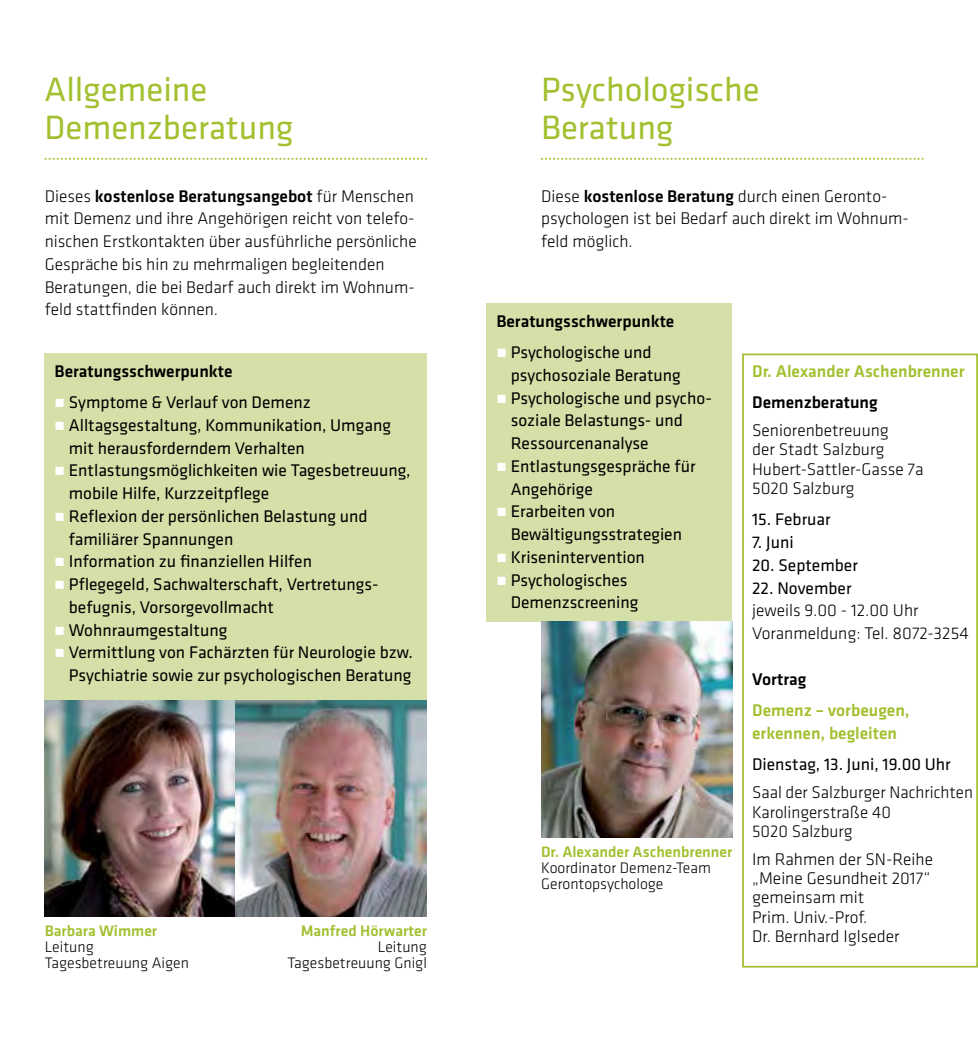
<style>
.page{position:relative;width:978px;height:1042px;background:#fff}
.page>*{position:absolute;margin:0;border:0;box-sizing:border-box;transform-origin:0 0}
.t1{font:35px/38.5px "Klavika Basic";color:#a2c02f}
.t2{font:17.5px/22.8px "Klavika Basic";color:#000}
.t3{font:300 17.5px/22.8px "Klavika Basic";color:#000}
.t4{font:500 17.5px/31.5px "Klavika Basic";color:#a2c02f}
.t5{font:500 17.5px "Klavika Basic";color:#000}
.t6{font:300 15.75px/15.8px "Klavika Basic";color:#000}
.s1{font-weight:500}
.s2{color:#fff}
.s3{font-weight:500;color:#a2c02f}
.s4{color:#000}
.s5{font-weight:400}
</style>
<div class="page">
<svg style="left:45px;top:158px;width:382px;height:2px"></svg>
<div style="left:45px;top:353px;width:382px;height:474px;background:#d4e0a7"></div>
<svg style="left:541px;top:158px;width:382px;height:2px"></svg>
<div style="left:486px;top:303px;width:246px;height:319px;background:#d4e0a7"></div>
<img style="left:45px;top:701px;width:382px;height:215px">
<img style="left:541px;top:622px;width:191px;height:215px">
<div style="left:742px;top:353px;width:235px;height:614px;border:2px solid #a2c02f"></div>
<p class="t1" style="left:45px;top:69px;width:250px">Allgemeine<br>Demenzberatung</p>
<p class="t3" style="left:45px;top:184px;width:373px">Dieses <span class="s1">kostenlose Beratungsangebot</span> für Menschen mit Demenz und ihre Angehörigen reicht von telefo&shy;nischen Erstkontakten über ausführliche persönliche Gespräche bis hin zu mehrmaligen begleitenden Beratungen, die bei Bedarf auch direkt im Wohnum&shy;feld stattfinden können.</p>
<p class="t5" style="left:55px;top:359px;width:179px">Beratungsschwerpunkte</p>
<p class="t2" style="left:55px;top:390px;width:257px"><span class="s2">■</span> Symptome &amp; Verlauf von Demenz</p>
<p class="t2" style="left:69px;top:413px;width:323px;text-indent:-14px"><span class="s2">■</span> Alltagsgestaltung, Kommunikation, Umgang mit herausforderndem Verhalten</p>
<p class="t2" style="left:69px;top:459px;width:343px;text-indent:-14px"><span class="s2">■</span> Entlastungsmöglichkeiten wie Tagesbetreuung, mobile Hilfe, Kurzzeitpflege</p>
<p class="t2" style="left:69px;top:504px;width:300px;text-indent:-14px"><span class="s2">■</span> Reflexion der persönlichen Belastung und familiärer Spannungen</p>
<p class="t2" style="left:55px;top:550px;width:259px"><span class="s2">■</span> Information zu finanziellen Hilfen</p>
<p class="t2" style="left:69px;top:572px;width:311px;text-indent:-14px"><span class="s2">■</span> Pflegegeld, Sachwalterschaft, Vertretungs&shy;befugnis, Vorsorgevollmacht</p>
<p class="t2" style="left:55px;top:618px;width:174px"><span class="s2">■</span> Wohnraumgestaltung</p>
<p class="t2" style="left:55px;top:641px;width:360px;text-align:right"><span class="s2">■</span> Vermittlung von Fachärzten für Neurologie bzw.<br>Psychiatrie sowie zur psychologischen Beratung</p>
<p class="t6" style="left:45px;top:923px;width:146px"><span class="s3">Barbara Wimmer<br></span>Leitung<br>Tagesbetreuung Aigen</p>
<p class="t6" style="left:287px;top:923px;width:141px;text-align:right"><span class="s3">Manfred Hörwarter<br></span>Leitung<br>Tagesbetreuung Gnigl</p>
<p class="t1" style="left:541px;top:69px;width:220px">Psychologische<br>Beratung</p>
<p class="t3" style="left:541px;top:184px;width:369px">Diese <span class="s1">kostenlose Beratung</span> durch einen Geronto&shy;psychologen ist bei Bedarf auch direkt im Wohnum&shy;feld möglich.</p>
<p class="t5" style="left:496px;top:309px;width:179px">Beratungsschwerpunkte</p>
<p class="t2" style="left:510px;top:340px;width:171px;text-indent:-14px"><span class="s2">■</span> Psychologische und psychosoziale Beratung</p>
<p class="t2" style="left:510px;top:386px;width:202px;text-indent:-14px"><span class="s2">■</span> Psychologische und psycho&shy;soziale Belastungs- und<br>Ressourcenanalyse</p>
<p class="t2" style="left:510px;top:454px;width:186px;text-indent:-14px"><span class="s2">■</span> Entlastungsgespräche für<br>Angehörige</p>
<p class="t2" style="left:510px;top:499px;width:173px;text-indent:-14px"><span class="s2">■</span> Erarbeiten von<br>Bewältigungsstrategien</p>
<p class="t2" style="left:496px;top:545px;width:150px"><span class="s2">■</span> Krisenintervention</p>
<p class="t2" style="left:510px;top:568px;width:129px;text-indent:-14px"><span class="s2">■</span> Psychologisches<br>Demenzscreening</p>
<p class="t6" style="left:541px;top:844px;width:193px"><span class="s3">Dr. Alexander Aschenbrenner<br></span>Koordinator Demenz-Team<br>Gerontopsychologe</p>
<p class="t4" style="left:752px;top:354px;width:214px">Dr. Alexander Aschenbrenner<br><span class="s4">Demenzberatung</span></p>
<p class="t3" style="left:752px;top:420px;width:173px;line-height:19.2px">Seniorenbetreuung<br>der Stadt Salzburg<br>Hubert-Sattler-Gasse 7a<br>5020 Salzburg</p>
<p class="t2" style="left:752px;top:508px;width:80px">15. Februar</p>
<p class="t2" style="left:752px;top:530px;width:43px">7. Juni</p>
<p class="t2" style="left:752px;top:553px;width:107px">20. September</p>
<p class="t3" style="left:752px;top:576px;width:218px"><span class="s5">22. November<br></span>jeweils 9.00 - 12.00 Uhr<br>Voranmeldung: Tel. 8072-3254</p>
<p class="t4" style="left:752px;top:663px;width:159px"><span class="s4">Vortrag<br></span>Demenz – vorbeugen,</p>
<p class="t2" style="left:752px;top:717px;width:200px;line-height:31.5px"><span class="s3">erkennen, begleiten<br></span>Dienstag, 13. Juni, 19.00 Uhr</p>
<p class="t3" style="left:752px;top:783px;width:222px;line-height:19.2px">Saal der Salzburger Nachrichten<br>Karolingerstraße 40<br>5020 Salzburg</p>
<p class="t3" style="left:752px;top:849px;width:182px;line-height:19.2px">Im Rahmen der SN-Reihe „Meine Gesundheit 2017“ gemeinsam mit<br>Prim. Univ.-Prof.<br>Dr. Bernhard Iglseder</p>
</div>
